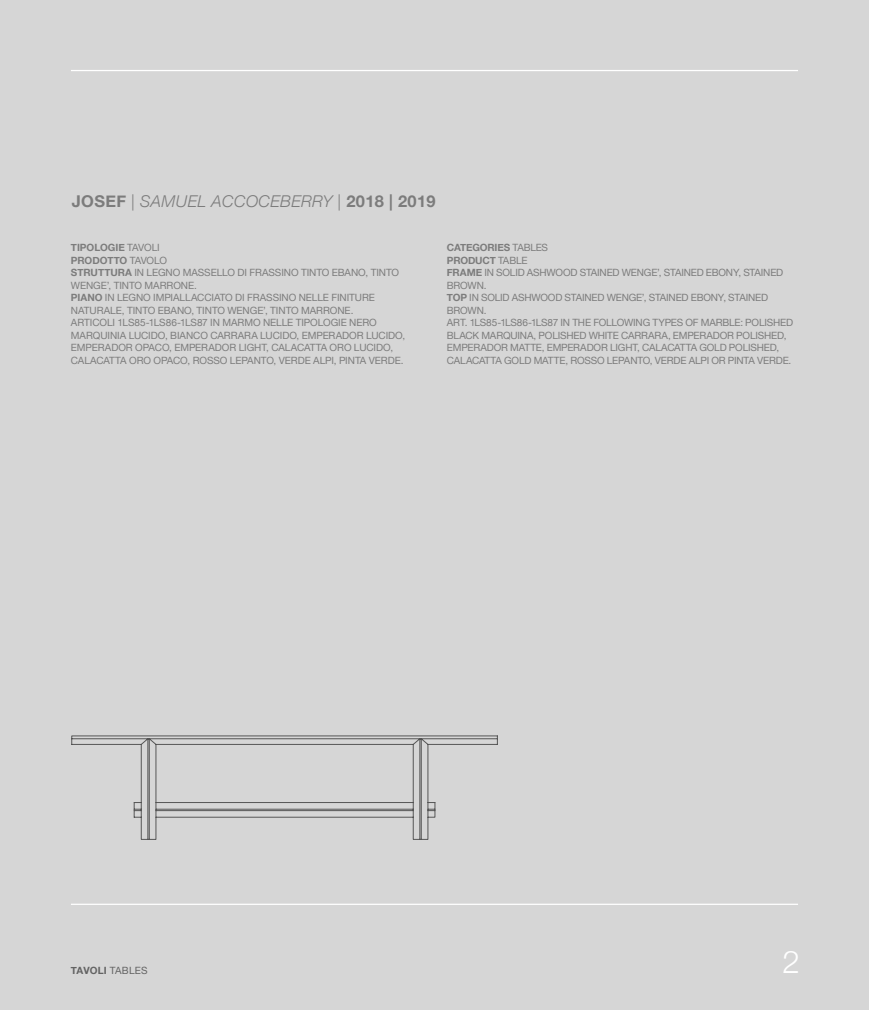
<style>
.page{position:relative;width:869px;height:1010px;background:#fff}
.page>*{position:absolute;margin:0;border:0;box-sizing:border-box;transform-origin:0 0}
.t1{font:300 31.25px "Helvetica Neue";color:#fff}
.t2{font:italic 300 16.25px "Helvetica Neue";letter-spacing:.02em;color:#7c7c7c}
.t3{font:10px/12.5px "Helvetica Neue";letter-spacing:-.015em;color:#7c7c7c}
.t4{font:700 10px "Helvetica Neue";letter-spacing:.01em;color:#636363}
.s1{font-weight:700;font-style:normal}
.s2{font-weight:700}
.s3{font-weight:400}
</style>
<div class="page">
<div style="left:0;top:0;width:868px;height:1010px;background:#d6d6d6"></div>
<hr style="left:71px;top:904px;width:726px;height:1px;background:#fff">
<hr style="left:71px;top:70px;width:726px;height:1px;background:#fff">
<svg style="left:71px;top:735px;width:426px;height:105px"></svg>
<h2 class="t2" style="left:72px;top:192px;width:365px"><span class="s1">JOSEF</span> | SAMUEL ACCOCEBERRY | <span class="s1">2018 | 2019</span></h2>
<p class="t3" style="left:71px;top:242px;width:335px"><span class="s2">TIPOLOGIE</span> TAVOLI<br><span class="s2">PRODOTTO</span> TAVOLO<br><span class="s2">STRUTTURA</span> IN LEGNO MASSELLO DI FRASSINO TINTO EBANO, TINTO WENGE’, TINTO MARRONE.<br><span class="s2">PIANO</span> IN LEGNO IMPIALLACCIATO DI FRASSINO NELLE FINITURE NATURALE, TINTO EBANO, TINTO WENGE’, TINTO MARRONE.<br>ARTICOLI 1LS85-1LS86-1LS87 IN MARMO NELLE TIPOLOGIE NERO MARQUINIA LUCIDO, BIANCO CARRARA LUCIDO, EMPERADOR LUCIDO, EMPERADOR OPACO, EMPERADOR LIGHT, CALACATTA ORO LUCIDO, CALACATTA ORO OPACO, ROSSO LEPANTO, VERDE ALPI, PINTA VERDE.</p>
<p class="t3" style="left:446px;top:242px;width:347px"><span class="s2">CATEGORIES</span> TABLES<br><span class="s2">PRODUCT</span> TABLE<br><span class="s2">FRAME</span> IN SOLID ASHWOOD STAINED WENGE’, STAINED EBONY, STAINED BROWN.<br><span class="s2">TOP</span> IN SOLID ASHWOOD STAINED WENGE’, STAINED EBONY, STAINED BROWN.<br>ART. 1LS85-1LS86-1LS87 IN THE FOLLOWING TYPES OF MARBLE: POLISHED BLACK MARQUINA, POLISHED WHITE CARRARA, EMPERADOR POLISHED, EMPERADOR MATTE, EMPERADOR LIGHT, CALACATTA GOLD POLISHED, CALACATTA GOLD MATTE, ROSSO LEPANTO, VERDE ALPI OR PINTA VERDE.</p>
<p class="t4" style="left:71px;top:964px;width:78px">TAVOLI <span class="s3">TABLES</span></p>
<h1 class="t1" style="left:782px;top:937px;width:19px">2</h1>
</div>
